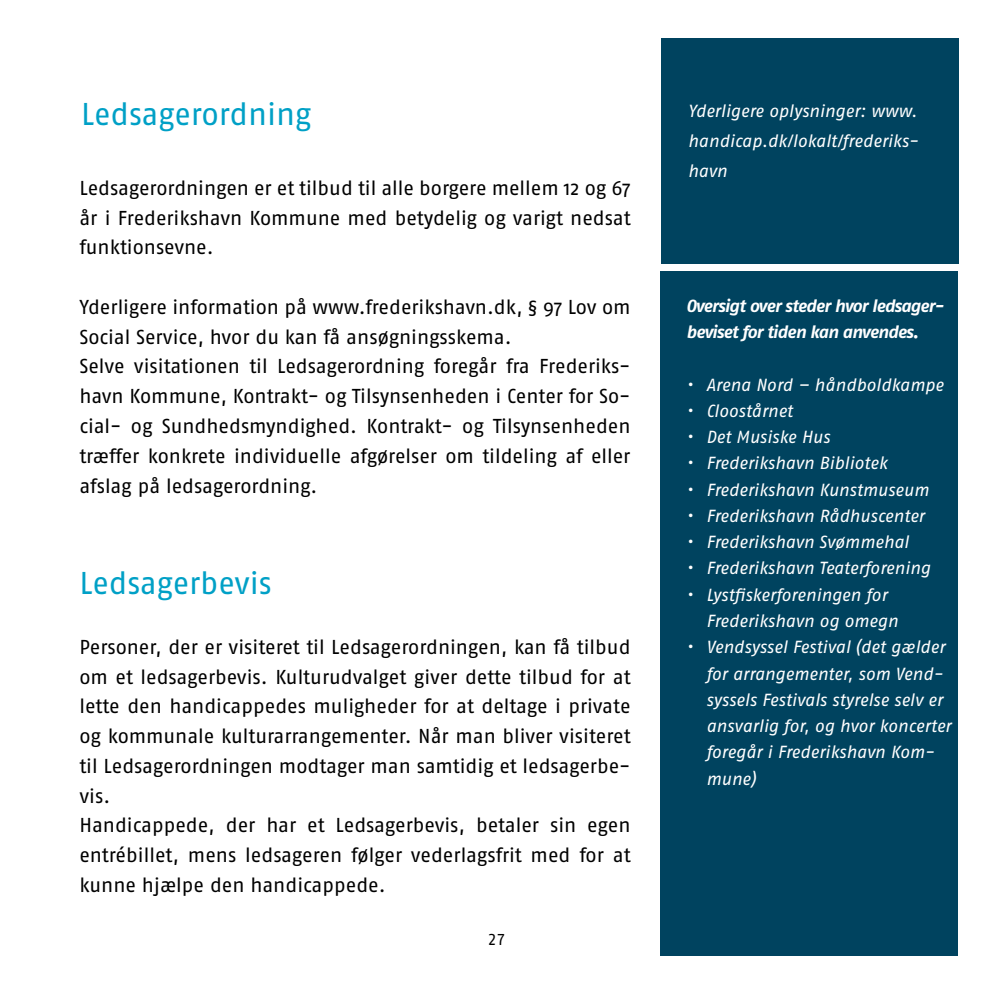
<style>
.page{position:relative;width:993px;height:993px;background:#fff}
.page>*{position:absolute;margin:0;border:0;box-sizing:border-box;transform-origin:0 0}
.t1{font:31.5px "Fago No";letter-spacing:-.01em;color:#00a0c6}
.t2{font:20.12px/29.8px "Fago No";letter-spacing:-.005em;color:#000}
.t3{font:italic 17.5px/26.2px "Fago No";letter-spacing:-.005em;color:#fff}
.t4{font:italic 700 17.5px/26.2px "Fago No";letter-spacing:-.045em;color:#fff}
.t5{font:15.75px "Fago No Regular Tf";color:#000}
</style>
<div class="page">
<div style="left:660px;top:38px;width:297px;height:225px;background:#00435f"></div>
<div style="left:660px;top:271px;width:297px;height:684px;background:#00435f"></div>
<h1 class="t1" style="left:81px;top:96px;width:232px">Ledsagerordning</h1>
<p class="t3" style="left:687px;top:96px;width:232px;line-height:29.8px;text-align:justify">Yderligere oplysninger: www. handicap.dk/lokalt/frederiks&shy;havn</p>
<p class="t2" style="left:79px;top:173px;width:552px;text-align:justify">Ledsagerordningen er et tilbud til alle borgere mellem 12 og 67 år i Frederikshavn Kommune med betydelig og varigt nedsat funktionsevne.</p>
<p class="t2" style="left:79px;top:292px;width:552px">Yderligere information på www.frederikshavn.dk, § 97 Lov om Social Service, hvor du kan få ansøgningsskema.<br>Selve visitationen til Ledsagerordning foregår fra Frederiks&shy;havn Kommune, Kontrakt- og Tilsynsenheden i Center for So&shy;cial- og Sundhedsmyndighed. Kontrakt- og Tilsynsenheden træffer konkrete individuelle afgørelser om tildeling af eller afslag på ledsagerordning.</p>
<h1 class="t1" style="left:79px;top:565px;width:194px">Ledsagerbevis</h1>
<p class="t2" style="left:79px;top:631px;width:552px">Personer, der er visiteret til Ledsagerordningen, kan få tilbud om et ledsagerbevis. Kulturudvalget giver dette tilbud for at lette den handicappedes muligheder for at deltage i private og kommunale kulturarrangementer. Når man bliver visiteret til Ledsagerordningen modtager man samtidig et ledsagerbe&shy;vis.<br>Handicappede, der har et Ledsagerbevis, betaler sin egen entrébillet, mens ledsageren følger vederlagsfrit med for at kunne hjælpe den handicappede.</p>
<p class="t5" style="left:487px;top:930px;width:20px">27</p>
<p class="t4" style="left:686px;top:292px;width:259px">Oversigt over steder hvor ledsager&shy;beviset for tiden kan anvendes.</p>
<p class="t3" style="left:686px;top:371px;width:259px">• Arena Nord – håndboldkampe</p>
<p class="t3" style="left:686px;top:397px;width:108px">• Cloostårnet</p>
<p class="t3" style="left:686px;top:423px;width:145px">• Det Musiske Hus</p>
<p class="t3" style="left:686px;top:450px;width:203px">• Frederikshavn Bibliotek</p>
<p class="t3" style="left:686px;top:476px;width:244px">• Frederikshavn Kunstmuseum</p>
<p class="t3" style="left:686px;top:502px;width:240px">• Frederikshavn Rådhuscenter</p>
<p class="t3" style="left:686px;top:528px;width:224px">• Frederikshavn Svømmehal</p>
<p class="t3" style="left:686px;top:555px;width:246px">• Frederikshavn Teaterforening</p>
<p class="t3" style="left:705px;top:581px;width:193px;text-indent:-20px">• Lystfiskerforeningen for<br>Frederikshavn og omegn</p>
<p class="t3" style="left:705px;top:633px;width:246px;text-indent:-20px">• Vendsyssel Festival (det gælder for arrangementer, som Vend&shy;syssels Festivals styrelse selv er ansvarlig for, og hvor koncerter foregår i Frederikshavn Kom&shy;mune)</p>
</div>
